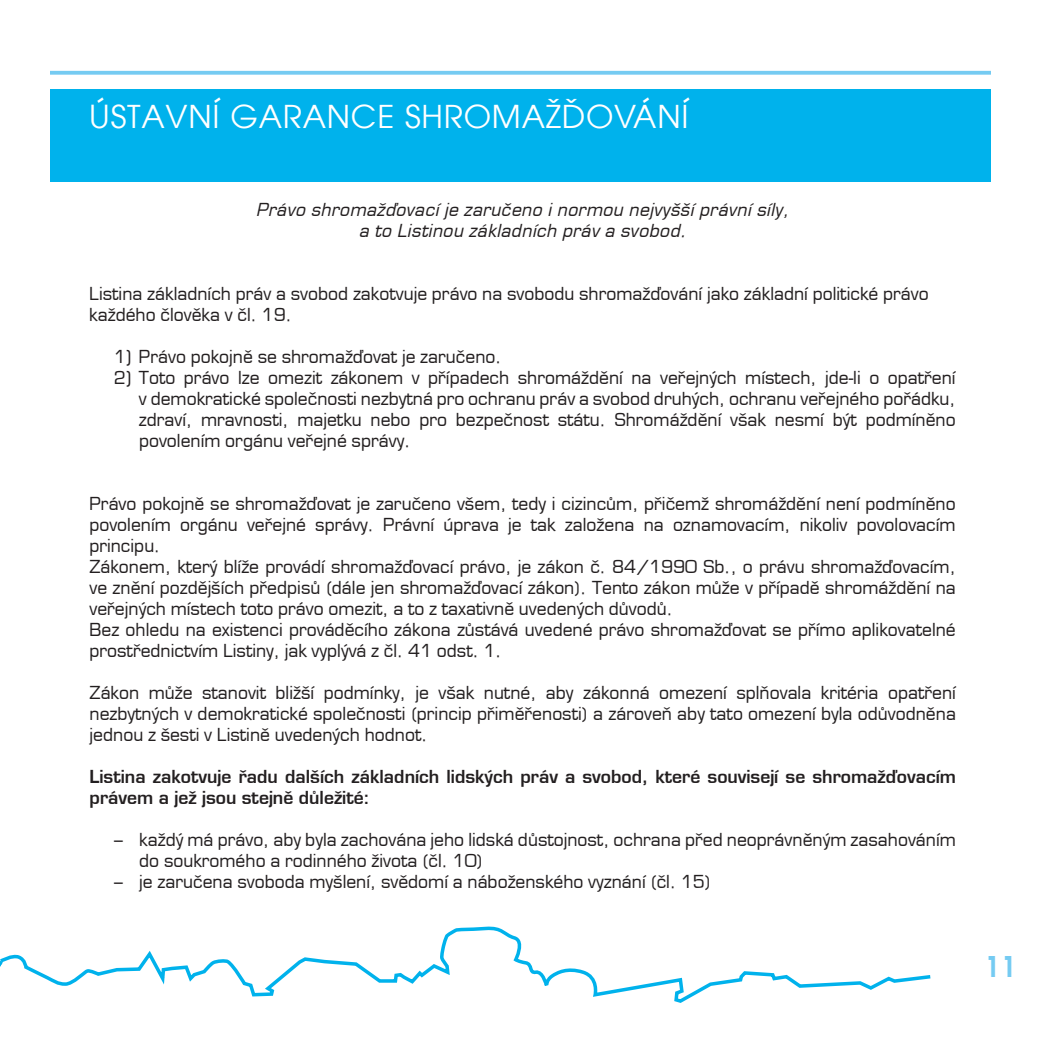
<style>
.page{position:relative;width:1042px;height:1042px;background:#fff}
.page>*{position:absolute;margin:0;border:0;box-sizing:border-box;transform-origin:0 0}
.t1{font:31.5px "Avalon";letter-spacing:.025em;color:#fff}
.t2{font:700 28px "Avalon";color:#75cbf2}
.t3{font:17.5px/21px "Euromode";color:#231f20}
.t4{font:700 17.5px/21px "Euromode";color:#231f20}
.t5{font:italic 17.5px/21px "Euromode";letter-spacing:.025em;color:#231f20;text-align:center}
.s1{font-family:"Avalon"}
</style>
<div class="page">
<hr style="left:0;top:71px;width:992px;height:3px;background:#75cbf2">
<svg style="left:6px;top:926px;width:925px;height:77px"></svg>
<div style="left:0;top:89px;width:1002px;height:93px;background:#00b2ec"></div>
<svg style="left:0;top:957px;width:6px;height:10px"></svg>
<div style="left:0;top:0;width:50px;height:873px;background:#fff"></div>
<div style="left:991px;top:0;width:51px;height:1042px;background:#fff"></div>
<h1 class="t1" style="left:89px;top:98px;width:601px">ÚSTAVNÍ GARANCE SHROMAŽĎOVÁNÍ</h1>
<p class="t5" style="left:256px;top:199px;width:534px">Právo shromažďovací je zaručeno i normou nejvyšší právní síly, a to Listinou základních práv a svobod.</p>
<p class="t3" style="left:89px;top:283px;width:841px">Listina základních práv a svobod zakotvuje právo na svobodu shromažďování jako základní politické právo každého člověka v čl. 19.</p>
<p class="t3" style="left:114px;top:346px;width:389px">1) Právo pokojně se shromažďovat je zaručeno.</p>
<p class="t3" style="left:139px;top:367px;width:818px;text-align:justify;text-indent:-25px">2) Toto právo lze omezit zákonem v případech shromáždění na veřejných místech, jde-li o opatření v demokratické společnosti nezbytná pro ochranu práv a svobod druhých, ochranu veřejného pořádku, zdraví, mravnosti, majetku nebo pro bezpečnost státu. Shromáždění však nesmí být podmíněno povolením orgánu veřejné správy.</p>
<p class="t3" style="left:89px;top:493px;width:868px">Právo pokojně se shromažďovat je zaručeno všem, tedy i cizincům, přičemž shromáždění není podmíněno povolením orgánu veřejné správy. Právní úprava je tak založena na oznamovacím, nikoliv povolovacím principu.<br>Zákonem, který blíže provádí shromažďovací právo, je zákon č. 84/1990 Sb., o právu shromažďovacím, ve znění pozdějších předpisů <span class="s1">[</span>dále jen shromažďovací zákon<span class="s1">]</span>. Tento zákon může v případě shromáždění na veřejných místech toto právo omezit, a to z taxativně uvedených důvodů.<br>Bez ohledu na existenci prováděcího zákona zůstává uvedené právo shromažďovat se přímo aplikovatelné prostřednictvím Listiny, jak vyplývá z čl. 41 odst. 1.</p>
<p class="t3" style="left:89px;top:682px;width:868px;text-align:justify">Zákon může stanovit bližší podmínky, je však nutné, aby zákonná omezení splňovala kritéria opatření nezbytných v demokratické společnosti <span class="s1">[</span>princip přiměřenosti<span class="s1">]</span> a zároveň aby tato omezení byla odůvodněna jednou z šesti v Listině uvedených hodnot.</p>
<p class="t4" style="left:90px;top:766px;width:868px">Listina zakotvuje řadu dalších základních lidských práv a svobod, které souvisejí se shromažďovacím právem a jež jsou stejně důležité:</p>
<p class="t3" style="left:139px;top:829px;width:818px;text-indent:-25px">– každý má právo, aby byla zachována jeho lidská důstojnost, ochrana před neoprávněným zasahováním do soukromého a rodinného života <span class="s1">[</span>čl. 10<span class="s1">]</span></p>
<p class="t3" style="left:114px;top:871px;width:598px">– je zaručena svoboda myšlení, svědomí a náboženského vyznání <span class="s1">[</span>čl. 15<span class="s1">]</span></p>
<h2 class="t2" style="left:984px;top:949px;width:34px">11</h2>
</div>
